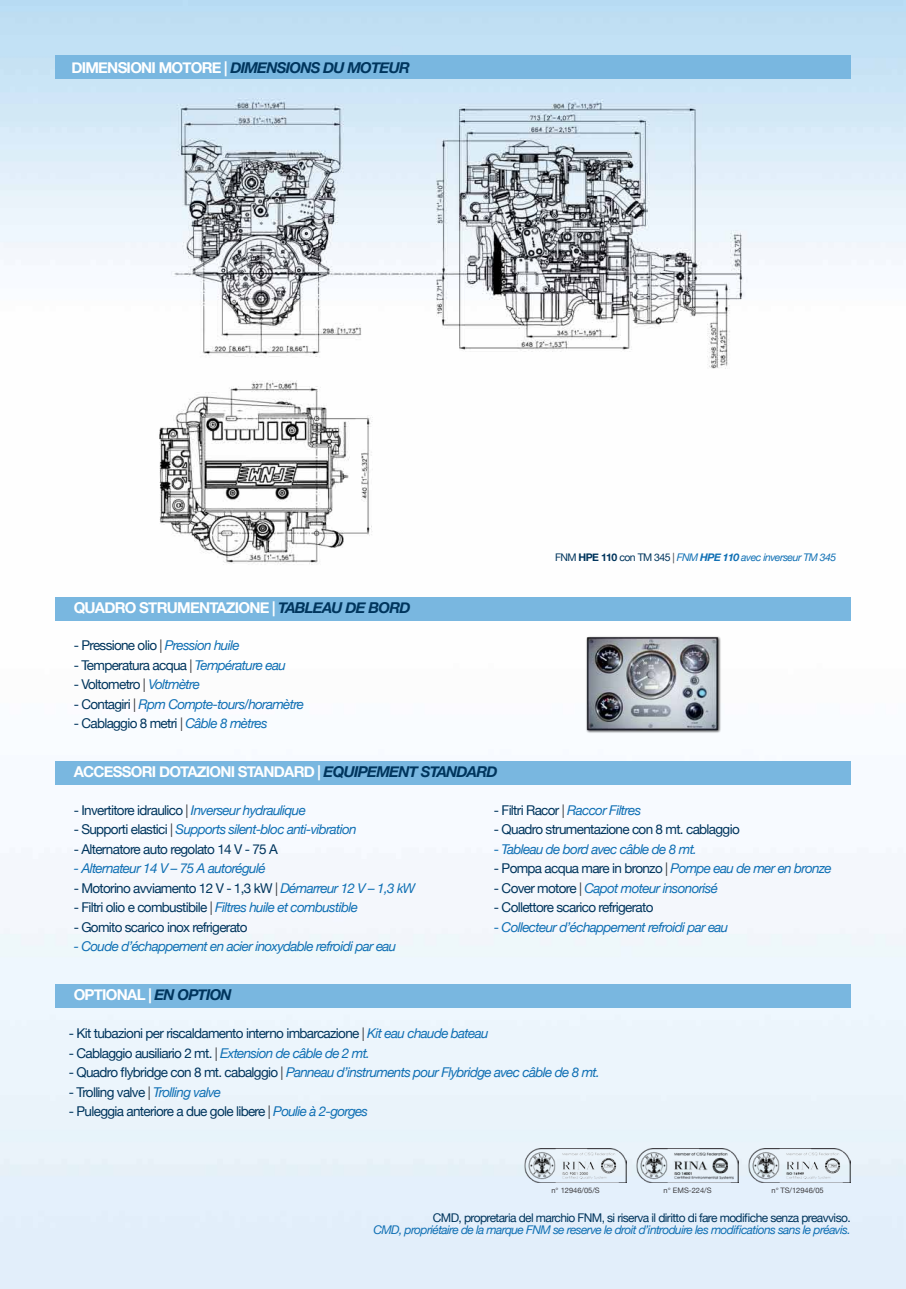
<style>
.page{position:relative;width:906px;height:1289px;background:#fff}
.page>*{position:absolute;margin:0;border:0;box-sizing:border-box;transform-origin:0 0}
.t1{font:700 15px "Helvetica Neue";letter-spacing:-.05em;color:#fff}
.t2{font:italic 700 15px "Helvetica Neue";letter-spacing:-.05em;color:#00355d}
.t3{font:13.5px "Helvetica Neue";letter-spacing:-.05em;color:#00355d}
.t4{font:italic 13.5px "Helvetica Neue";letter-spacing:-.05em;color:#1070b4}
.t5{font:italic 12px "Helvetica Neue";letter-spacing:-.05em;color:#1070b4}
.t6{font:12px "Helvetica Neue";letter-spacing:-.05em;color:#00355d}
.t7{font:italic 10.5px "Helvetica Neue";letter-spacing:-.05em;color:#1070b4}
.t8{font:7.5px "Helvetica Neue";color:#3e3d40}
.s1{font-style:normal;color:#fff}
.s2{font-style:italic;color:#00355d}
.s3{color:#3e3d40}
.s4{font-style:italic;color:#1070b4}
.s5{font-style:italic;color:#3e3d40}
.s6{font-style:normal;color:#00355d}
.s7{font-style:normal;color:#3e3d40}
.s8{font-weight:700;font-style:normal;color:#00355d}
.s9{font-weight:700}
.s10{font-style:normal}
</style>
<div class="page">
<img style="left:0;top:0;width:905px;height:1288px">
<div style="left:55px;top:597px;width:795px;height:23px;background:#79b7e0"></div>
<div style="left:55px;top:984px;width:795px;height:23px;background:#79b7e0"></div>
<div style="left:55px;top:761px;width:795px;height:24px;background:#79b7e0"></div>
<div style="left:55px;top:55px;width:795px;height:24px;background:#79b7e0"></div>
<img style="left:748px;top:1148px;width:102px;height:34px">
<img style="left:524px;top:1148px;width:102px;height:34px">
<img style="left:636px;top:1148px;width:102px;height:34px">
<img style="left:579px;top:629px;width:146px;height:108px">
<p class="t2" style="left:71px;top:58px;width:340px"><span class="s1">DIMENSIONI MOTORE |</span> DIMENSIONS DU MOTEUR</p>
<p class="t1" style="left:74px;top:598px;width:338px">QUADRO STRUMENTAZIONE | <span class="s2">TABLEAU DE BORD</span></p>
<p class="t3" style="left:74px;top:637px;width:167px">- Pressione olio <span class="s3">|</span> <span class="s4">Pression huile</span></p>
<p class="t3" style="left:74px;top:657px;width:214px">- Temperatura acqua <span class="s5">|</span> <span class="s4">Température eau</span></p>
<p class="t3" style="left:74px;top:676px;width:128px">- Voltometro <span class="s3">|</span> <span class="s4">Voltmètre</span></p>
<p class="t4" style="left:74px;top:696px;width:232px"><span class="s6">- Contagiri</span> <span class="s7">|</span> Rpm Compte-tours/horamètre</p>
<p class="t3" style="left:74px;top:715px;width:195px">- Cablaggio 8 metri <span class="s3">|</span> <span class="s4">Câble 8 mètres</span></p>
<p class="t7" style="left:555px;top:550px;width:283px"><span class="s6">FNM</span> <span class="s8">HPE 110</span> <span class="s6">con TM 345</span> <span class="s7">|</span> FNM <span class="s9">HPE 110</span> avec inverseur TM 345</p>
<p class="t1" style="left:74px;top:762px;width:425px">ACCESSORI DOTAZIONI STANDARD | <span class="s2">EQUIPEMENT STANDARD</span></p>
<p class="t3" style="left:74px;top:802px;width:234px">- Invertitore idraulico <span class="s3">|</span> <span class="s4">Inverseur hydraulique</span></p>
<p class="t4" style="left:74px;top:821px;width:284px"><span class="s6">- Supporti elastici</span> <span class="s7">|</span> Supports silent-bloc anti-vibration</p>
<p class="t3" style="left:74px;top:841px;width:206px">- Alternatore auto regolato 14 V - 75 A</p>
<p class="t4" style="left:74px;top:860px;width:193px">- Alternateur 14 V – 75 A autorégulé</p>
<p class="t3" style="left:74px;top:880px;width:343px">- Motorino avviamento 12 V - 1,3 kW <span class="s3">|</span> <span class="s4">Démarreur 12 V – 1,3 kW</span></p>
<p class="t4" style="left:74px;top:899px;width:286px"><span class="s6">- Filtri olio e combustibile</span> <span class="s7">|</span> Filtres huile et combustible</p>
<p class="t3" style="left:74px;top:919px;width:175px">- Gomito scarico inox refrigerato</p>
<p class="t4" style="left:74px;top:938px;width:324px">- Coude d’échappement en acier inoxydable refroidi par eau</p>
<p class="t4" style="left:494px;top:802px;width:149px"><span class="s6">- Filtri Racor</span> <span class="s7">|</span> Raccor Filtres</p>
<p class="t3" style="left:494px;top:821px;width:247px">- Quadro strumentazione con 8 mt. cablaggio</p>
<p class="t4" style="left:494px;top:841px;width:205px"><span class="s10">-</span> Tableau de bord avec câble de 8 mt.</p>
<p class="t3" style="left:494px;top:860px;width:339px">- Pompa acqua mare in bronzo <span class="s3">|</span> <span class="s4">Pompe eau de mer en bronze</span></p>
<p class="t4" style="left:494px;top:880px;width:225px"><span class="s6">- Cover motore</span> <span class="s3">|</span> Capot moteur insonorisé</p>
<p class="t3" style="left:494px;top:899px;width:161px">- Collettore scarico refrigerato</p>
<p class="t4" style="left:494px;top:919px;width:236px"><span class="s10">-</span> Collecteur d’échappement refroidi par eau</p>
<p class="t1" style="left:74px;top:985px;width:160px">OPTIONAL | <span class="s2">EN OPTION</span></p>
<p class="t3" style="left:69px;top:1025px;width:421px">- Kit tubazioni per riscaldamento interno imbarcazione <span class="s3">|</span> <span class="s4">Kit eau chaude bateau</span></p>
<p class="t3" style="left:69px;top:1044px;width:303px">- Cablaggio ausiliario 2 mt. <span class="s5">|</span> <span class="s4">Extension de câble de 2 mt.</span></p>
<p class="t4" style="left:69px;top:1064px;width:532px"><span class="s6">- Quadro flybridge con 8 mt. cabalggio</span> <span class="s3">|</span> Panneau d’instruments pour Flybridge avec câble de 8 mt.</p>
<p class="t3" style="left:69px;top:1083px;width:154px">- Trolling valve <span class="s3">|</span> <span class="s4">Trolling valve</span></p>
<p class="t3" style="left:69px;top:1103px;width:301px">- Puleggia anteriore a due gole libere <span class="s3">|</span> <span class="s4">Poulie à 2-gorges</span></p>
<p class="t8" style="left:551px;top:1185px;width:50px">n° 12946/05/S</p>
<p class="t8" style="left:663px;top:1185px;width:50px">n° EMS-224/S</p>
<p class="t8" style="left:771px;top:1185px;width:54px">n° TS/12946/05</p>
<p class="t6" style="left:433px;top:1210px;width:419px">CMD, propretaria del marchio FNM, si riserva il diritto di fare modifiche senza preavviso.</p>
<p class="t5" style="left:373px;top:1222px;width:479px">CMD, propriétaire de la marque FNM se reserve le droit d’introduire les modifications sans le préavis.</p>
</div>
